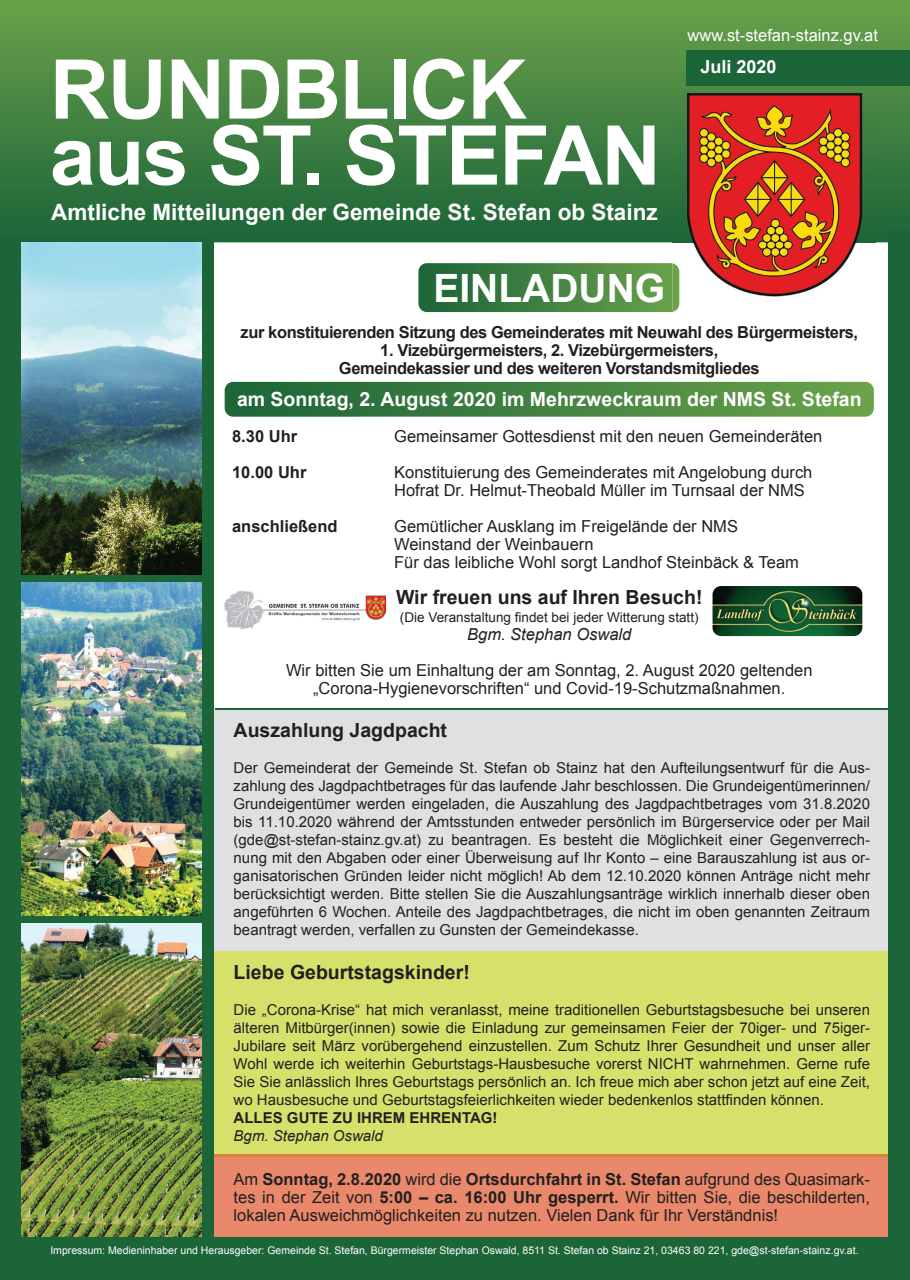
<style>
.page{position:relative;width:910px;height:1280px;background:#fff}
.page>*{position:absolute;margin:0;border:0;box-sizing:border-box;transform-origin:0 0}
.t1{font:700 82.5px/66px "Arial";letter-spacing:-.02em;color:#fff}
.t2{font:700 39px "Arial";color:#fff}
.t3{font:700 22.5px "Arial";color:#fff}
.t4{font:700 19.5px "Arial";color:#231f20}
.t5{font:700 19.5px "Arial";color:#fff}
.t6{font:700 18px "Arial";color:#fff}
.t7{font:16.5px/18px "Arial";color:#231f20}
.t8{font:700 16.5px/18px "Arial";letter-spacing:-.025em;color:#231f20;text-align:center}
.t9{font:16.5px "Arial";color:#fff}
.t10{font:italic 16.5px "Arial";color:#231f20}
.t11{font:700 16.5px "Arial";color:#231f20}
.t12{font:15px/18px "Arial";color:#231f20;text-align:justify}
.t13{font:700 15px "Arial";color:#231f20}
.t14{font:italic 15px "Arial";color:#231f20}
.t15{font:13.5px "Arial";color:#231f20}
.t16{font:10.5px "Arial";color:#fff}
.s1{font-weight:700}
</style>
<div class="page">
<div style="left:214px;top:708px;width:674px;height:243px;background:#dfe0e2"></div>
<div style="left:214px;top:951px;width:679px;height:206px;background:#d6e16c"></div>
<div style="left:214px;top:1157px;width:674px;height:80px;background:#e9886b"></div>
<hr style="left:214px;top:1154px;width:679px;height:3px;background:#d8833c">
<svg style="left:418px;top:263px;width:257px;height:49px;background:#448343"></svg>
<svg style="left:225px;top:382px;width:649px;height:35px;background:#458443"></svg>
<svg style="left:0;top:0;width:910px;height:242px;background:#448341"></svg>
<div style="left:0;top:237px;width:214px;height:1043px;background:linear-gradient(to bottom,#1c6538,#1d6639)"></div>
<img style="left:673px;top:78px;width:203px;height:227px">
<img style="left:673px;top:263px;width:6px;height:48px">
<div style="left:687px;top:50px;width:223px;height:35px;background:#1c6538"></div>
<img style="left:22px;top:242px;width:179px;height:332px">
<img style="left:21px;top:582px;width:180px;height:334px">
<img style="left:21px;top:924px;width:180px;height:313px">
<div style="left:888px;top:231px;width:22px;height:1049px;background:#1c6538"></div>
<div style="left:0;top:1237px;width:910px;height:43px;background:#1c6538"></div>
<hr style="left:215px;top:708px;width:695px;height:1px;background:#1c6538">
<img style="left:712px;top:586px;width:150px;height:50px">
<img style="left:225px;top:591px;width:160px;height:38px">
<h1 class="t1" style="left:50px;top:59px;width:613px">RUNDBLICK aus ST. STEFAN</h1>
<h3 class="t3" style="left:51px;top:197px;width:608px">Amtliche Mitteilungen der Gemeinde St. Stefan ob Stainz</h3>
<p class="t9" style="left:688px;top:24px;width:192px">www.st-stefan-stainz.gv.at</p>
<p class="t6" style="left:700px;top:55px;width:78px">Juli 2020</p>
<h2 class="t2" style="left:433px;top:262px;width:233px">EINLADUNG</h2>
<p class="t8" style="left:241px;top:324px;width:619px">zur konstituierenden Sitzung des Gemeinderates mit Neuwahl des Bürgermeisters,</p>
<p class="t8" style="left:339px;top:342px;width:422px">1. Vizebürgermeisters, 2. Vizebürgermeisters,<br>Gemeindekassier und des weiteren Vorstandsmitgliedes</p>
<h3 class="t5" style="left:237px;top:386px;width:626px">am Sonntag, 2. August 2020 im Mehrzweckraum der NMS St. Stefan</h3>
<p class="t8" style="left:232px;top:427px;width:67px">8.30 Uhr</p>
<p class="t7" style="left:394px;top:427px;width:430px">Gemeinsamer Gottesdienst mit den neuen Gemeinderäten</p>
<p class="t8" style="left:232px;top:463px;width:76px">10.00 Uhr</p>
<p class="t7" style="left:394px;top:463px;width:420px">Konstituierung des Gemeinderates mit Angelobung durch<br>Hofrat Dr. Helmut-Theobald Müller im Turnsaal der NMS</p>
<p class="t11" style="left:232px;top:515px;width:107px">anschließend</p>
<p class="t7" style="left:394px;top:517px;width:406px">Gemütlicher Ausklang im Freigelände der NMS<br>Weinstand der Weinbauern<br>Für das leibliche Wohl sorgt Landhof Steinbäck &amp; Team</p>
<h3 class="t4" style="left:396px;top:584px;width:308px">Wir freuen uns auf Ihren Besuch!</h3>
<p class="t15" style="left:400px;top:608px;width:300px">(Die Veranstaltung findet bei jeder Witterung statt)</p>
<p class="t10" style="left:467px;top:623px;width:166px">Bgm. Stephan Oswald</p>
<p class="t7" style="left:286px;top:661px;width:528px;text-align:center">Wir bitten Sie um Einhaltung der am Sonntag, 2. August 2020 geltenden „Corona-Hygienevorschriften“ und Covid-19-Schutzmaßnahmen.</p>
<h3 class="t4" style="left:234px;top:717px;width:215px">Auszahlung Jagdpacht</h3>
<p class="t12" style="left:234px;top:759px;width:638px">Der Gemeinderat der Gemeinde St. Stefan ob Stainz hat den Aufteilungsentwurf für die Aus&shy;zahlung des Jagdpachtbetrages für das laufende Jahr beschlossen. Die Grundeigentümerinnen/ Grundeigentümer werden eingeladen, die Auszahlung des Jagdpachtbetrages vom 31.8.2020 bis 11.10.2020 während der Amtsstunden entweder persönlich im Bürgerservice oder per Mail (gde@st-stefan-stainz.gv.at) zu beantragen. Es besteht die Möglichkeit einer Gegenverrech&shy;nung mit den Abgaben oder einer Überweisung auf Ihr Konto – eine Barauszahlung ist aus or&shy;ganisatorischen Gründen leider nicht möglich! Ab dem 12.10.2020 können Anträge nicht mehr berücksichtigt werden. Bitte stellen Sie die Auszahlungsanträge wirklich innerhalb dieser oben angeführten 6 Wochen. Anteile des Jagdpachtbetrages, die nicht im oben genannten Zeitraum beantragt werden, verfallen zu Gunsten der Gemeindekasse.</p>
<h3 class="t4" style="left:234px;top:959px;width:238px">Liebe Geburtstagskinder!</h3>
<p class="t12" style="left:234px;top:1000px;width:638px">Die „Corona-Krise“ hat mich veranlasst, meine traditionellen Geburtstagsbesuche bei unseren älteren Mitbürger(innen) sowie die Einladung zur gemeinsamen Feier der 70iger- und 75iger-Jubilare seit März vorübergehend einzustellen. Zum Schutz Ihrer Gesundheit und unser aller Wohl werde ich weiterhin Geburtstags-Hausbesuche vorerst NICHT wahrnehmen. Gerne rufe Sie Sie anlässlich Ihres Geburtstags persönlich an. Ich freue mich aber schon jetzt auf eine Zeit, wo Hausbesuche und Geburtstagsfeierlichkeiten wieder bedenkenlos stattfinden können.</p>
<p class="t13" style="left:234px;top:1107px;width:265px">ALLES GUTE ZU IHREM EHRENTAG!</p>
<p class="t14" style="left:234px;top:1126px;width:151px">Bgm. Stephan Oswald</p>
<p class="t7" style="left:234px;top:1170px;width:638px;text-align:justify">Am <span class="s1">Sonntag, 2.8.2020</span> wird die <span class="s1">Ortsdurchfahrt in St. Stefan</span> aufgrund des Quasimark&shy;tes in der Zeit von <span class="s1">5:00 – ca. 16:00 Uhr gesperrt.</span> Wir bitten Sie, die beschilderten, lokalen Ausweichmöglichkeiten zu nutzen. Vielen Dank für Ihr Verständnis!</p>
<p class="t16" style="left:50px;top:1244px;width:810px">Impressum: Medieninhaber und Herausgeber: Gemeinde St. Stefan, Bürgermeister Stephan Oswald, 8511 St. Stefan ob Stainz 21, 03463 80 221, gde@st-stefan-stainz.gv.at.</p>
</div>
